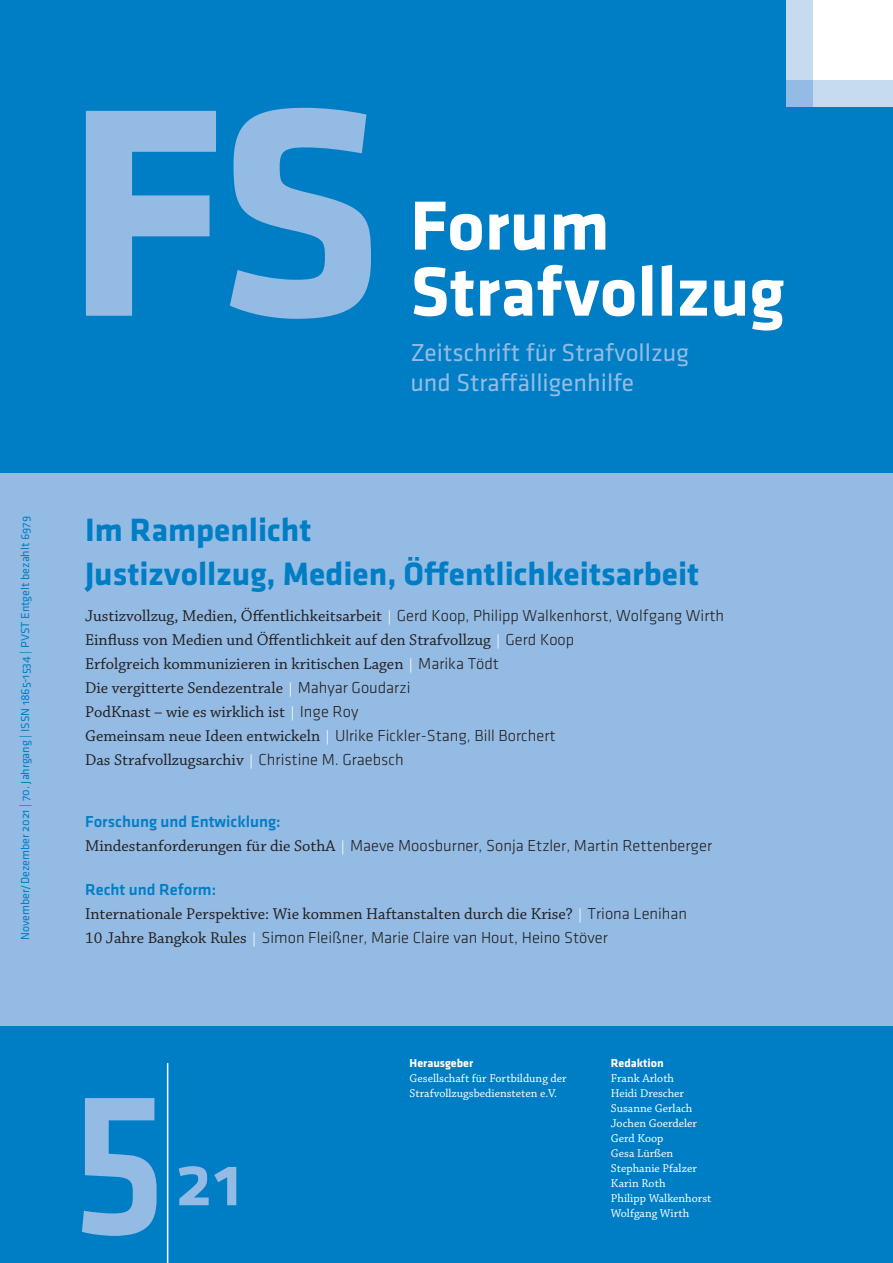
<style>
.page{position:relative;width:893px;height:1263px;background:#fff}
.page>*{position:absolute;margin:0;border:0;box-sizing:border-box;transform-origin:0 0}
.t1{font:700 307.5px "Klavika";color:#94bbe3}
.t2{font:500 210px "Klavika";color:#94bbe3;scale:.93 1}
.t3{font:500 75px "Klavika";color:#94bbe3}
.t4{font:700 72px/66px "Klavika";color:#fff}
.t5{font:700 33.45px/43.5px "Klavika";color:#007ec5}
.t6{font:25.5px/30.6px "Klavika";color:#94bbe3}
.t7{font:16.5px/24px "Chaparral Pro";color:#231f20}
.t8{font:300 16.5px/24px "Klavika";color:#231f20}
.t9{font:500 16.5px "Klavika";color:#007ec5}
.t10{font:12px/15px "Chaparral Pro";color:#fff}
.t11{font:12px "Klavika";color:#007ec5}
.t12{font:700 12px "Klavika";color:#fff}
.s1{font-size:14.25px;color:#fff}
.s2{font-family:"Klavika";font-weight:300}
.s3{font-family:"Chaparral Pro";font-weight:400}
.s4{font-family:"Chaparral Pro";font-weight:400;font-size:14.25px;color:#fff}
.s5{font-weight:500;color:#007ec5}
</style>
<div class="page">
<div style="left:0;top:0;width:893px;height:474px;background:#007ec5"></div>
<div style="left:787px;top:0;width:106px;height:106px;background:#fff"></div>
<div style="left:787px;top:0;width:26px;height:106px;background:#c6daf0"></div>
<div style="left:787px;top:80px;width:106px;height:26px;background:#c6daf0"></div>
<div style="left:787px;top:80px;width:26px;height:26px;background:#94bbe3"></div>
<div style="left:0;top:474px;width:893px;height:631px;background:#94bbe3"></div>
<div style="left:0;top:1027px;width:893px;height:236px;background:#007ec5"></div>
<hr style="left:167px;top:1063px;width:1px;height:200px;background:#fff">
<p class="t11" style="left:19px;top:940px;width:426px;rotate:-90deg">November/Dezember 2021 | 70. Jahrgang | ISSN 1865-1534 | PVST Entgelt bezahlt 6979</p>
<h1 class="t1" style="left:66px;top:46px;width:319px">FS</h1>
<h3 class="t4" style="left:410px;top:194px;width:376px">Forum<br>Strafvollzug</h3>
<h3 class="t6" style="left:410px;top:337px;width:280px">Zeitschrift für Strafvollzug und Straffälligenhilfe</h3>
<h3 class="t5" style="left:85px;top:509px;width:616px">Im Rampenlicht<br>Justizvollzug, Medien, Öffentlichkeitsarbeit</h3>
<p class="t7" style="left:85px;top:604px;width:641px">Justizvollzug, Medien, Öffentlichkeitsarbeit <span class="s1">|</span> <span class="s2">Gerd Koop, Philipp Walkenhorst, Wolfgang Wirth </span>Einfluss von Medien und Öffentlichkeit auf den Strafvollzug <span class="s1">|</span> <span class="s2">Gerd Koop<br></span>Erfolgreich kommunizieren in kritischen Lagen <span class="s1">|</span> <span class="s2">Marika Tödt<br></span>Die vergitterte Sendezentrale <span class="s1">|</span> <span class="s2">Mahyar Goudarzi<br></span>PodKnast – wie es wirklich ist <span class="s1">|</span> <span class="s2">Inge Roy</span></p>
<p class="t8" style="left:85px;top:724px;width:472px"><span class="s3">Gemeinsam neue Ideen entwickeln</span> <span class="s4">|</span> Ulrike Fickler-Stang, Bill Borchert</p>
<p class="t7" style="left:85px;top:748px;width:320px">Das Strafvollzugsarchiv <span class="s1">|</span> <span class="s2">Christine M. Graebsch</span></p>
<p class="t8" style="left:85px;top:810px;width:629px"><span class="s5">Forschung und Entwicklung:<br></span><span class="s3">Mindestanforderungen für die SothA</span> <span class="s4">|</span> Maeve Moosburner, Sonja Etzler, Martin Rettenberger</p>
<p class="t9" style="left:85px;top:880px;width:133px">Recht und Reform:</p>
<p class="t7" style="left:85px;top:902px;width:604px">Internationale Perspektive: Wie kommen Haftanstalten durch die Krise? <span class="s1">|</span> <span class="s2">Triona Lenihan</span></p>
<p class="t8" style="left:85px;top:925px;width:524px"><span class="s3">10 Jahre Bangkok Rules</span> <span class="s4">|</span> Simon Fleißner, Marie Claire van Hout, Heino Stöver</p>
<h2 class="t2" style="left:71px;top:1021px;width:104px">5</h2>
<h3 class="t3" style="left:175px;top:1139px;width:69px">21</h3>
<p class="t12" style="left:410px;top:1056px;width:65px">Herausgeber</p>
<p class="t10" style="left:410px;top:1071px;width:158px">Gesellschaft für Fortbildung der<br>Strafvollzugsbediensteten e.V.</p>
<p class="t12" style="left:611px;top:1056px;width:54px">Redaktion</p>
<p class="t10" style="left:611px;top:1071px;width:102px">Frank Arloth<br>Heidi Drescher<br>Susanne Gerlach<br>Jochen Goerdeler<br>Gerd Koop<br>Gesa Lürßen<br>Stephanie Pfalzer<br>Karin Roth<br>Philipp Walkenhorst<br>Wolfgang Wirth</p>
</div>
